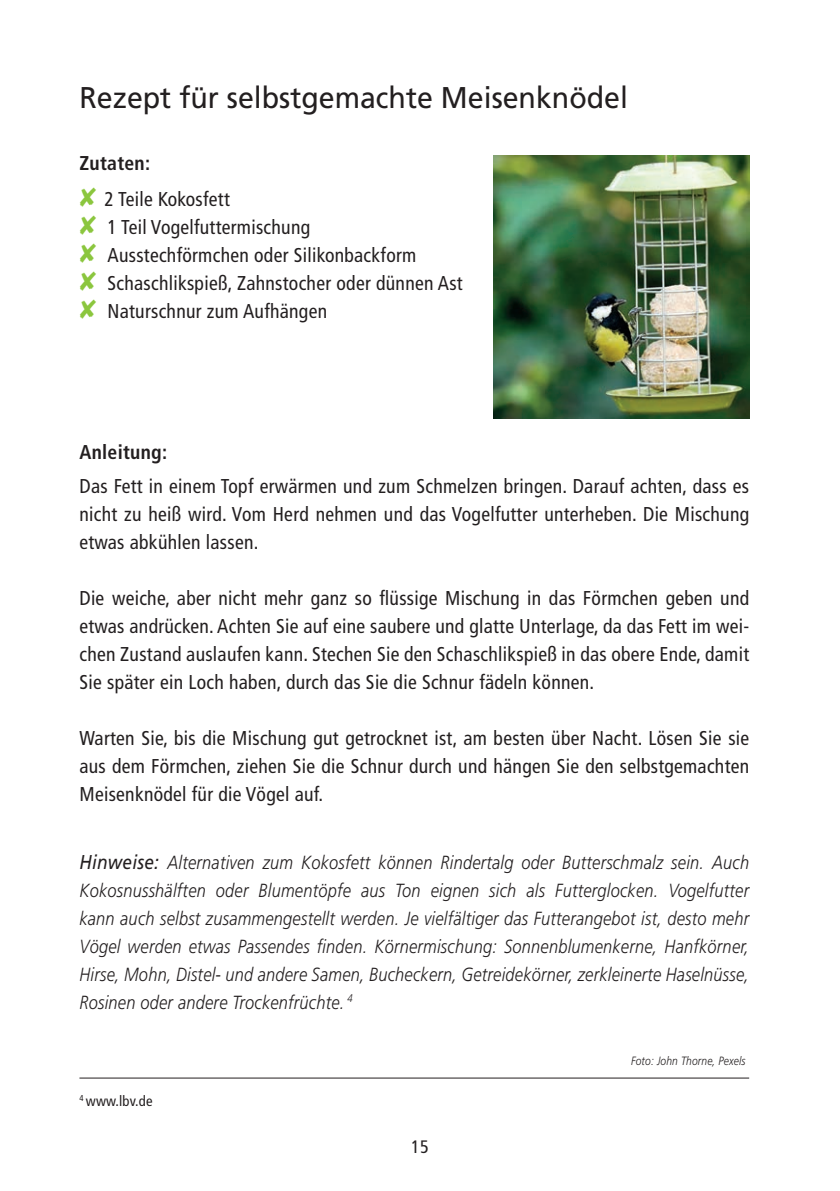
<style>
.page{position:relative;width:840px;height:1191px;background:#fff}
.page>*{position:absolute;margin:0;border:0;box-sizing:border-box;transform-origin:0 0}
.t1{font:30px "Frutiger";color:#231f20;scale:.95 1}
.t2{font:condensed 20px/28px "Frutiger";letter-spacing:.015em;color:#231f20;text-align:justify}
.t3{font:700 condensed 20px "Frutiger";letter-spacing:.015em;color:#231f20}
.t4{font:italic 300 19px/28px "Frutiger";letter-spacing:.015em;color:#231f20;text-align:justify;scale:.86 1}
.t5{font:condensed 18px "Frutiger";color:#231f20}
.t6{font:condensed 14.6px "Frutiger";letter-spacing:.015em;color:#231f20}
.t7{font:italic 300 12px "Frutiger";letter-spacing:.015em;color:#231f20;scale:.85 1}
.s1{font-weight:700}
.s2{color:#8bc63e}
.s3{font-weight:400;font-size:20px}
</style>
<div class="page">
<hr style="left:79px;top:1077px;width:669px;height:1px;background:#231f20">
<img style="left:493px;top:155px;width:255px;height:263px">
<h1 class="t1" style="left:79px;top:80px;width:578px">Rezept für selbstgemachte Meisenknödel</h1>
<p class="t2" style="left:79px;top:146px;width:152px;line-height:36px"><span class="s1">Zutaten:<br></span><span class="s2">✘</span> 2 Teile Kokosfett</p>
<p class="t2" style="left:79px;top:214px;width:384px;text-align:left"><span class="s2">✘</span> 1 Teil Vogelfuttermischung<br><span class="s2">✘</span> Ausstechförmchen oder Silikonbackform<br><span class="s2">✘</span> Schaschlikspieß, Zahnstocher oder dünnen Ast <span class="s2">✘</span> Naturschnur zum Aufhängen</p>
<p class="t3" style="left:79px;top:440px;width:89px">Anleitung:</p>
<p class="t2" style="left:79px;top:472px;width:671px">Das Fett in einem Topf erwärmen und zum Schmelzen bringen. Darauf achten, dass es nicht zu heiß wird. Vom Herd nehmen und das Vogelfutter unterheben. Die Mischung etwas abkühlen lassen.</p>
<p class="t2" style="left:79px;top:584px;width:671px">Die weiche, aber nicht mehr ganz so flüssige Mischung in das Förmchen geben und etwas andrücken. Achten Sie auf eine saubere und glatte Unterlage, da das Fett im wei&shy;chen Zustand auslaufen kann. Stechen Sie den Schaschlikspieß in das obere Ende, damit Sie später ein Loch haben, durch das Sie die Schnur fädeln können.</p>
<p class="t2" style="left:79px;top:724px;width:671px">Warten Sie, bis die Mischung gut getrocknet ist, am besten über Nacht. Lösen Sie sie aus dem Förmchen, ziehen Sie die Schnur durch und hängen Sie den selbstgemachten Meisenknödel für die Vögel auf.</p>
<p class="t4" style="left:79px;top:848px;width:779px"><span class="s3">Hinweise:</span> Alternativen zum Kokosfett können Rindertalg oder Butterschmalz sein. Auch Kokosnusshälften oder Blumentöpfe aus Ton eignen sich als Futterglocken. Vogelfutter kann auch selbst zusammengestellt werden. Je vielfältiger das Futterangebot ist, desto mehr Vögel werden etwas Passendes finden. Körnermischung: Sonnenblumenkerne, Hanfkörner, Hirse, Mohn, Distel- und andere Samen, Bucheckern, Getreidekörner, zerkleinerte Haselnüsse, Rosinen oder andere Trockenfrüchte. <sup>4</sup></p>
<p class="t6" style="left:79px;top:1092px;width:75px"><sup>4</sup> www.lbv.de</p>
<p class="t5" style="left:411px;top:1136px;width:19px">15</p>
<p class="t7" style="left:630px;top:1054px;width:136px">Foto: John Thorne, Pexels</p>
</div>
